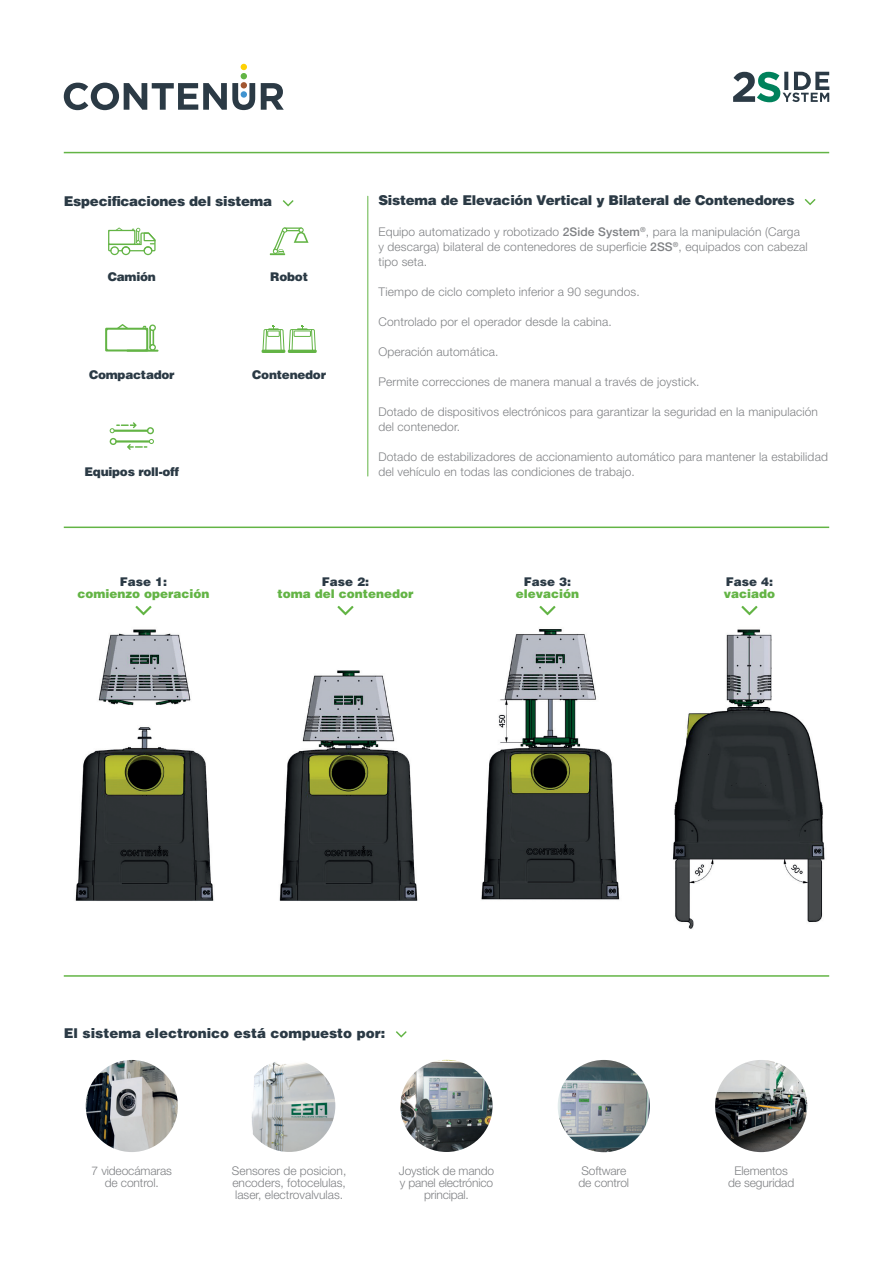
<style>
.page{position:relative;width:893px;height:1263px;background:#fff}
.page>*{position:absolute;margin:0;border:0;box-sizing:border-box;transform-origin:0 0}
.t1{font:900 13.5px "Helvetica LT Pro";letter-spacing:-.02em;color:#2b3a45}
.t2{font:900 13.5px "Helvetica LT Pro";color:#2b3a45}
.t3{font:300 12px/15px "Helvetica Neue LT Std";letter-spacing:.01em;color:#808285}
.t4{font:900 12px "Helvetica LT Pro";letter-spacing:-.02em;color:#2b3a45}
.t5{font:300 12px/12px "Helvetica Neue LT Std";letter-spacing:-.01em;color:#808285;text-align:center}
.t6{font:900 12px "Helvetica LT Pro";color:#63b445}
.t7{font:300 12px/12px "Helvetica Neue LT Std";letter-spacing:-.015em;color:#808285;text-align:center}
.s1{font-weight:500}
</style>
<div class="page">
<svg style="left:261px;top:83px;width:23px;height:27px"></svg>
<svg style="left:64px;top:64px;width:191px;height:46px"></svg>
<div style="left:241px;top:91px;width:6px;height:7px;background:#4194d0;border-radius:50%"></div>
<svg style="left:733px;top:72px;width:96px;height:30px"></svg>
<hr style="left:64px;top:152px;width:765px;height:1px;background:#63b445">
<svg style="left:805px;top:199px;width:10px;height:6px"></svg>
<svg style="left:396px;top:1031px;width:11px;height:6px"></svg>
<img style="left:75px;top:629px;width:139px;height:272px">
<img style="left:279px;top:670px;width:139px;height:231px">
<img style="left:481px;top:629px;width:139px;height:271px">
<img style="left:672px;top:629px;width:153px;height:300px">
<svg style="left:135px;top:606px;width:17px;height:9px"></svg>
<svg style="left:539px;top:606px;width:16px;height:9px"></svg>
<svg style="left:337px;top:606px;width:16px;height:9px"></svg>
<svg style="left:741px;top:606px;width:16px;height:9px"></svg>
<img style="left:400px;top:1060px;width:93px;height:92px;border-radius:46px">
<img style="left:558px;top:1060px;width:92px;height:92px;border-radius:46px">
<img style="left:243px;top:1059px;width:92px;height:93px;border-radius:46px">
<img style="left:86px;top:1060px;width:92px;height:92px;border-radius:46px">
<img style="left:715px;top:1060px;width:92px;height:92px;border-radius:46px">
<hr style="left:64px;top:526px;width:765px;height:2px;background:#63b445">
<hr style="left:64px;top:975px;width:765px;height:2px;background:#63b445">
<hr style="left:368px;top:196px;width:1px;height:280px;background:#63b445">
<svg style="left:283px;top:200px;width:10px;height:6px"></svg>
<svg style="left:108px;top:227px;width:48px;height:28px"></svg>
<svg style="left:270px;top:227px;width:39px;height:28px"></svg>
<svg style="left:105px;top:324px;width:51px;height:27px"></svg>
<hr style="left:127px;top:350px;width:31px;height:2px;background:#63b445">
<svg style="left:109px;top:422px;width:45px;height:28px"></svg>
<div style="left:288px;top:350px;width:29px;height:3px;border:2px solid #63b445"></div>
<svg style="left:262px;top:325px;width:54px;height:28px"></svg>
<p class="t1" style="left:64px;top:192px;width:210px">Especificaciones del sistema</p>
<p class="t4" style="left:108px;top:269px;width:50px">Camión</p>
<p class="t4" style="left:270px;top:269px;width:39px">Robot</p>
<p class="t4" style="left:89px;top:367px;width:87px">Compactador</p>
<p class="t4" style="left:252px;top:367px;width:75px">Contenedor</p>
<p class="t4" style="left:84px;top:464px;width:96px">Equipos roll-off</p>
<p class="t1" style="left:378px;top:192px;width:418px">Sistema de Elevación Vertical y Bilateral de Contenedores</p>
<p class="t3" style="left:378px;top:224px;width:431px">Equipo automatizado y robotizado <span class="s1">2Side System</span><sup>®</sup>, para la manipulación (Carga y descarga) bilateral de contenedores de superficie <span class="s1">2SS</span><sup>®</sup>, equipados con cabezal tipo seta.</p>
<p class="t3" style="left:378px;top:284px;width:263px">Tiempo de ciclo completo inferior a 90 segundos.</p>
<p class="t3" style="left:378px;top:314px;width:235px">Controlado por el operador desde la cabina.</p>
<p class="t3" style="left:378px;top:344px;width:122px">Operación automática.</p>
<p class="t3" style="left:378px;top:374px;width:323px">Permite correcciones de manera manual a través de joystick.</p>
<p class="t3" style="left:378px;top:404px;width:441px">Dotado de dispositivos electrónicos para garantizar la seguridad en la manipulación del contenedor.</p>
<p class="t3" style="left:378px;top:449px;width:451px">Dotado de estabilizadores de accionamiento automático para mantener la estabilidad del vehículo en todas las condiciones de trabajo.</p>
<p class="t4" style="left:120px;top:574px;width:49px">Fase 1:</p>
<p class="t6" style="left:77px;top:586px;width:134px">comienzo operación</p>
<p class="t4" style="left:322px;top:574px;width:49px">Fase 2:</p>
<p class="t6" style="left:277px;top:586px;width:138px">toma del contenedor</p>
<p class="t4" style="left:524px;top:574px;width:49px">Fase 3:</p>
<p class="t6" style="left:516px;top:586px;width:65px">elevación</p>
<p class="t4" style="left:726px;top:574px;width:49px">Fase 4:</p>
<p class="t6" style="left:724px;top:586px;width:53px">vaciado</p>
<p class="t2" style="left:64px;top:1024px;width:323px">El sistema electronico está compuesto por:</p>
<p class="t5" style="left:92px;top:1165px;width:82px">7 videocámaras de control.</p>
<p class="t3" style="left:232px;top:1165px;width:116px;line-height:12px;text-align:justify">Sensores de posicion, encoders, fotocelulas, laser, electrovalvulas.</p>
<p class="t5" style="left:728px;top:1165px;width:68px">Elementos de seguridad</p>
<p class="t5" style="left:578px;top:1165px;width:52px;text-align:left">Software de control</p>
<p class="t7" style="left:399px;top:1165px;width:97px">Joystick de mando y panel electrónico principal.</p>
</div>
